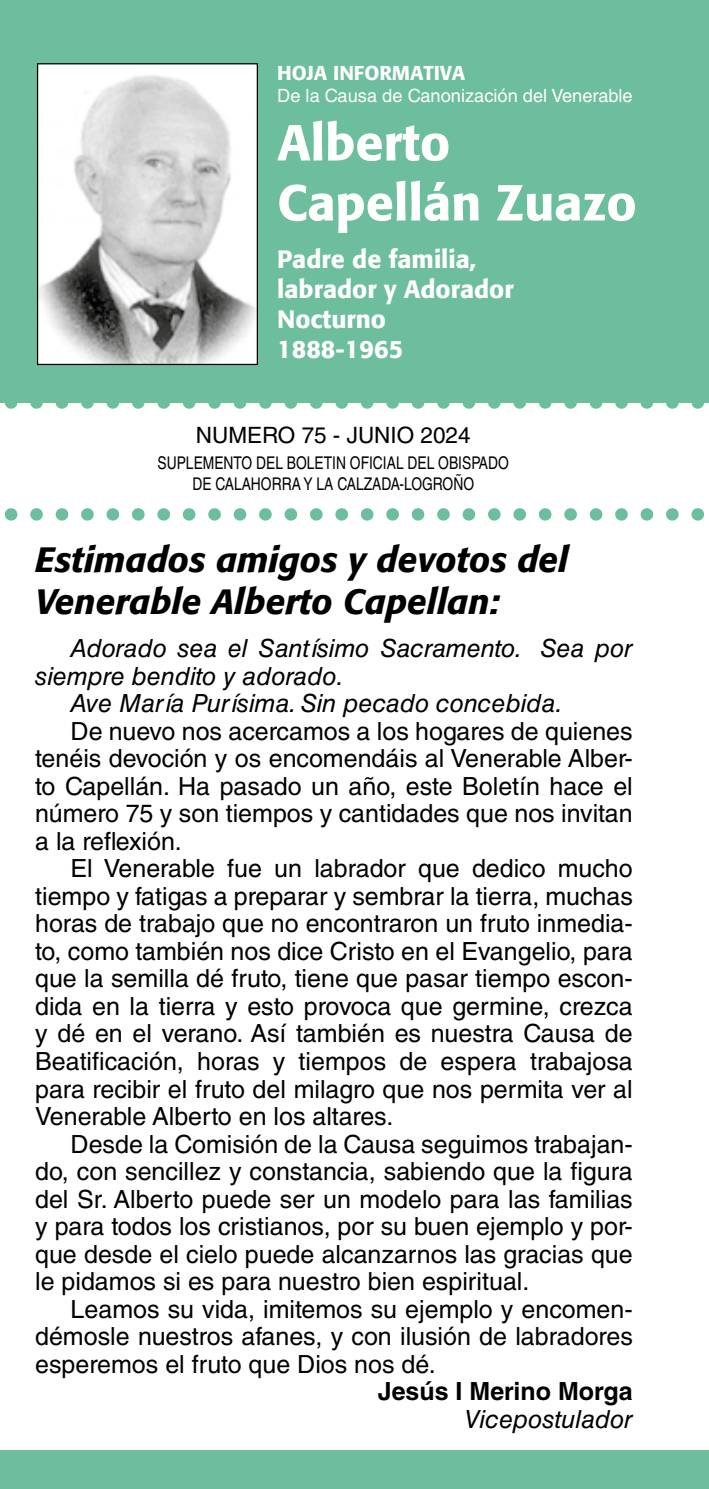
<style>
.page{position:relative;width:709px;height:1489px;background:#fff}
.page>*{position:absolute;margin:0;border:0;box-sizing:border-box;transform-origin:0 0}
.t1{font:500 50px/60px "Formata";color:#fff}
.t2{font:italic 500 35px/42px "Formata";color:#000}
.t3{font:25px/27.5px "Helvetica LT Std";color:#000;text-align:justify}
.t4{font:italic 25px "Helvetica LT Std";color:#000}
.t5{font:500 25px/30px "Formata";color:#fff}
.t6{font:700 25px "Helvetica LT Std";color:#000}
.t7{font:22.5px "Helvetica LT Std";color:#000}
.t8{font:500 20px "Formata";color:#fff}
.t9{font:18.25px "Helvetica LT Std";color:#fff}
.t10{font:17.5px/21px "Helvetica LT Std";color:#000;text-align:center;scale:.79 1}
</style>
<div class="page">
<div style="left:0;top:0;width:709px;height:39px;background:#6cbe9d"></div>
<div style="left:0;top:33px;width:709px;height:370px;background:#6cbe9d"></div>
<img style="left:39px;top:65px;width:217px;height:298px">
<div style="left:37px;top:63px;width:221px;height:302px;border:1px solid #000"></div>
<svg style="left:11px;top:508px;width:694px;height:12px"></svg>
<svg style="left:11px;top:403px;width:693px;height:6px"></svg>
<div style="left:0;top:1449px;width:709px;height:39px;background:#6cbe9d"></div>
<p class="t8" style="left:277px;top:60px;width:189px">HOJA INFORMATIVA</p>
<p class="t9" style="left:277px;top:85px;width:357px">De la Causa de Canonización del Venerable</p>
<h1 class="t1" style="left:277px;top:112px;width:361px">Alberto<br>Capellán Zuazo</h1>
<p class="t5" style="left:277px;top:244px;width:238px">Padre de familia, labrador y Adorador<br>Nocturno<br>1888-1965</p>
<p class="t7" style="left:196px;top:422px;width:276px">NUMERO 75 - JUNIO 2024</p>
<p class="t10" style="left:157px;top:452px;width:446px">SUPLEMENTO DEL BOLETIN OFICIAL DEL OBISPADO<br>DE CALAHORRA Y LA CALZADA-LOGROÑO</p>
<h2 class="t2" style="left:35px;top:538px;width:534px">Estimados amigos y devotos del<br>Venerable Alberto Capellan:</h2>
<p class="t4" style="left:71px;top:634px;width:563px">Adorado sea el Santísimo Sacramento. Sea por</p>
<p class="t4" style="left:35px;top:661px;width:310px">siempre bendito y adorado.</p>
<p class="t4" style="left:71px;top:689px;width:493px">Ave María Purísima. Sin pecado concebida.</p>
<p class="t3" style="left:35px;top:717px;width:599px;text-indent:35px">De nuevo nos acercamos a los hogares de quienes tenéis devoción y os encomendáis al Venerable Alber&shy;to Capellán. Ha pasado un año, este Boletín hace el número 75 y son tiempos y cantidades que nos invitan a la reflexión.</p>
<p class="t3" style="left:35px;top:854px;width:599px;text-indent:35px">El Venerable fue un labrador que dedico mucho tiempo y fatigas a preparar y sembrar la tierra, muchas horas de trabajo que no encontraron un fruto inmedia&shy;to, como también nos dice Cristo en el Evangelio, para que la semilla dé fruto, tiene que pasar tiempo escon&shy;dida en la tierra y esto provoca que germine, crezca y dé en el verano. Así también es nuestra Causa de Beatificación, horas y tiempos de espera trabajosa para recibir el fruto del milagro que nos permita ver al Venerable Alberto en los altares.</p>
<p class="t3" style="left:35px;top:1129px;width:599px;text-indent:35px">Desde la Comisión de la Causa seguimos trabajan&shy;do, con sencillez y constancia, sabiendo que la figura del Sr. Alberto puede ser un modelo para las familias y para todos los cristianos, por su buen ejemplo y por&shy;que desde el cielo puede alcanzarnos las gracias que le pidamos si es para nuestro bien espiritual.</p>
<p class="t3" style="left:35px;top:1294px;width:599px;text-indent:35px">Leamos su vida, imitemos su ejemplo y encomen&shy;démosle nuestros afanes, y con ilusión de labradores esperemos el fruto que Dios nos dé.</p>
<p class="t6" style="left:378px;top:1375px;width:256px">Jesús I Merino Morga</p>
<p class="t4" style="left:464px;top:1404px;width:170px">Vicepostulador</p>
</div>
